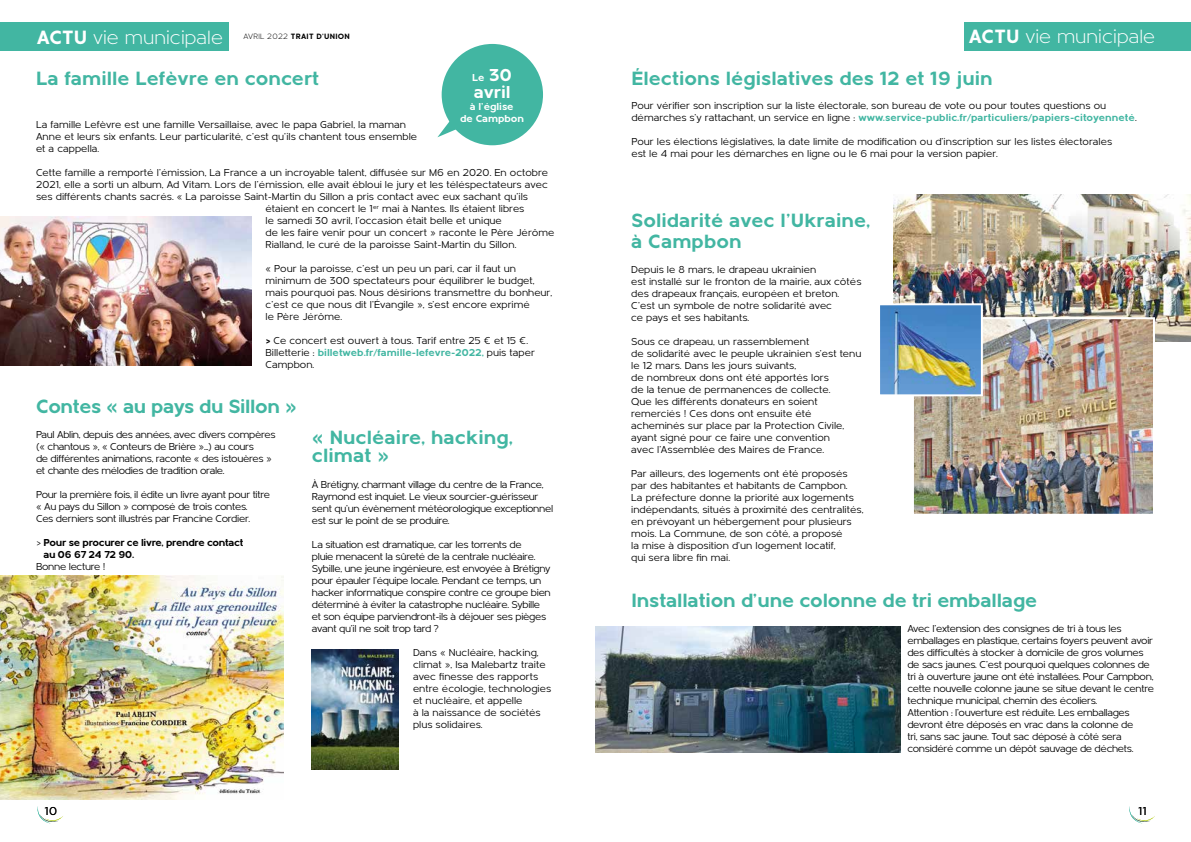
<style>
.page{position:relative;width:1191px;height:842px;background:#fff}
.page>*{position:absolute;margin:0;border:0;box-sizing:border-box;transform-origin:0 0}
.t1{font:700 20px/18px "Metrisch";color:#42b6a2}
.t2{font:300 20px "Metrisch";color:#fff}
.t3{font:700 20px "Metrisch";letter-spacing:-.02em;color:#42b6a2}
.t4{font:700 18px "Metrisch";letter-spacing:-.01em;color:#fff}
.t5{font:12px "Metrisch";color:#000}
.t6{font:10.5px/12px "Metrisch";color:#000}
.t7{font:10.5px/12px "Metrisch";letter-spacing:-.03em;color:#000}
.t8{font:700 10.5px/12px "Metrisch";letter-spacing:-.03em;color:#000}
.t9{font:700 10.5px/12px "Metrisch";letter-spacing:-.01em;color:#fff;text-align:center}
.t10{font:700 8px "Metrisch";letter-spacing:.03em;color:#000}
.s1{font-weight:700}
.s2{font-weight:300}
.s3{font-size:18px}
.s4{font-weight:700;color:#42b6a2}
.s5{font-weight:400}
</style>
<div class="page">
<div style="left:0;top:22px;width:229px;height:28px;background:#42b6a2"></div>
<div style="left:963px;top:22px;width:228px;height:28px;background:#42b6a2"></div>
<svg style="left:37px;top:806px;width:26px;height:18px"></svg>
<svg style="left:1129px;top:806px;width:26px;height:18px"></svg>
<img style="left:0;top:575px;width:283px;height:225px">
<img style="left:0;top:217px;width:251px;height:149px">
<img style="left:595px;top:626px;width:306px;height:126px">
<img style="left:312px;top:649px;width:87px;height:121px">
<img style="left:893px;top:195px;width:298px;height:146px">
<img style="left:915px;top:320px;width:237px;height:193px">
<div style="left:912px;top:317px;width:243px;height:199px;border:2px solid #fff"></div>
<img style="left:881px;top:306px;width:99px;height:87px">
<div style="left:878px;top:303px;width:105px;height:93px;border:2px solid #fff"></div>
<svg style="left:437px;top:122px;width:27px;height:15px"></svg>
<div style="left:441px;top:44px;width:102px;height:101px;background:#42b6a2;border-radius:50%"></div>
<h1 class="t2" style="left:37px;top:26px;width:188px"><span class="s1">ACTU</span> vie municipale</h1>
<p class="t10" style="left:243px;top:32px;width:108px"><span class="s2">AVRIL 2022</span> TRAIT D’UNION</p>
<h1 class="t2" style="left:969px;top:26px;width:188px"><span class="s1">ACTU</span> vie municipale</h1>
<p class="t9" style="left:472px;top:72px;width:42px">Le <span class="s3">30</span></p>
<h2 class="t4" style="left:474px;top:82px;width:38px">avril</h2>
<p class="t9" style="left:460px;top:101px;width:65px">à l’église<br>de Campbon</p>
<h1 class="t1" style="left:36px;top:70px;width:285px">La famille Lefèvre en concert</h1>
<p class="t6" style="left:36px;top:119px;width:383px">La famille Lefèvre est une famille Versaillaise, avec le papa Gabriel, la maman<br>Anne et leurs six enfants. Leur particularité, c’est qu’ils chantent tous ensemble et a cappella.</p>
<p class="t6" style="left:36px;top:167px;width:513px">Cette famille a remporté l’émission, La France a un incroyable talent, diffusée sur M6 en 2020. En octobre</p>
<p class="t6" style="left:36px;top:179px;width:513px">2021, elle a sorti un album, Ad Vitam. Lors de l’émission, elle avait ébloui le jury et les téléspectateurs avec</p>
<p class="t6" style="left:36px;top:191px;width:493px">ses différents chants sacrés. « La paroisse Saint-Martin du Sillon a pris contact avec eux sachant qu’ils</p>
<p class="t6" style="left:265px;top:203px;width:260px">étaient en concert le 1<sup>er</sup> mai à Nantes. Ils étaient libres</p>
<p class="t6" style="left:265px;top:215px;width:238px">le samedi 30 avril, l’occasion était belle et unique</p>
<p class="t6" style="left:265px;top:227px;width:290px">de les faire venir pour un concert » raconte le Père Jérôme</p>
<p class="t6" style="left:265px;top:239px;width:252px">Rialland, le curé de la paroisse Saint-Martin du Sillon.</p>
<p class="t6" style="left:265px;top:263px;width:288px">« Pour la paroisse, c’est un peu un pari, car il faut un minimum de 300 spectateurs pour équilibrer le budget, mais pourquoi pas. Nous désirions transmettre du bonheur, c’est ce que nous dit l’Évangile », s’est encore exprimé<br>le Père Jérôme.</p>
<p class="t6" style="left:265px;top:335px;width:271px"><span class="s1">&gt;</span> Ce concert est ouvert à tous. Tarif entre 25 € et 15 €.<br>Billetterie : <span class="s4">billetweb.fr/famille-lefevre-2022,</span> puis taper<br>Campbon.</p>
<h1 class="t3" style="left:36px;top:395px;width:262px">Contes « au pays du Sillon »</h1>
<p class="t7" style="left:36px;top:428px;width:241px">Paul Ablin, depuis des années, avec divers compères (« chantous », « Conteurs de Brière »...) au cours<br>de différentes animations, raconte « des istouères » et chante des mélodies de tradition orale.</p>
<p class="t7" style="left:36px;top:488px;width:236px">Pour la première fois, il édite un livre ayant pour titre « Au pays du Sillon » composé de trois contes.<br>Ces derniers sont illustrés par Francine Cordier.</p>
<p class="t8" style="left:44px;top:536px;width:201px;text-indent:-8px"><span class="s5">&gt;</span> Pour se procurer ce livre, prendre contact au 06 67 24 72 90.</p>
<p class="t7" style="left:36px;top:560px;width:71px">Bonne lecture !</p>
<h1 class="t1" style="left:312px;top:429px;width:202px">« Nucléaire, hacking, climat »</h1>
<p class="t7" style="left:312px;top:478px;width:243px">À Brétigny, charmant village du centre de la France, Raymond est inquiet. Le vieux sourcier-guérisseur sent qu’un évènement météorologique exceptionnel est sur le point de se produire.</p>
<p class="t7" style="left:312px;top:538px;width:240px">La situation est dramatique, car les torrents de<br>pluie menacent la sûreté de la centrale nucléaire.<br>Sybille, une jeune ingénieure, est envoyée à Brétigny pour épauler l’équipe locale. Pendant ce temps, un hacker informatique conspire contre ce groupe bien déterminé à éviter la catastrophe nucléaire. Sybille et son équipe parviendront-ils à déjouer ses pièges avant qu’il ne soit trop tard ?</p>
<p class="t6" style="left:413px;top:646px;width:140px">Dans « Nucléaire, hacking, climat », Isa Malebartz traite avec finesse des rapports entre écologie, technologies et nucléaire, et appelle<br>à la naissance de sociétés plus solidaires.</p>
<h1 class="t1" style="left:631px;top:70px;width:363px">Élections législatives des 12 et 19 juin</h1>
<p class="t6" style="left:631px;top:100px;width:507px">Pour vérifier son inscription sur la liste électorale, son bureau de vote ou pour toutes questions ou démarches s’y rattachant, un service en ligne : <span class="s4">www.service-public.fr/particuliers/papiers-citoyenneté</span>.</p>
<p class="t6" style="left:631px;top:136px;width:482px">Pour les élections législatives, la date limite de modification ou d’inscription sur les listes électorales est le 4 mai pour les démarches en ligne ou le 6 mai pour la version papier.</p>
<h1 class="t1" style="left:631px;top:210px;width:241px;line-height:21px">Solidarité avec l’Ukraine, à Campbon</h1>
<p class="t6" style="left:631px;top:264px;width:232px">Depuis le 8 mars, le drapeau ukrainien<br>est installé sur le fronton de la mairie, aux côtés des drapeaux français, européen et breton.<br>C’est un symbole de notre solidarité avec<br>ce pays et ses habitants.</p>
<p class="t6" style="left:631px;top:336px;width:232px">Sous ce drapeau, un rassemblement<br>de solidarité avec le peuple ukrainien s’est tenu le 12 mars. Dans les jours suivants,<br>de nombreux dons ont été apportés lors<br>de la tenue de permanences de collecte.<br>Que les différents donateurs en soient remerciés ! Ces dons ont ensuite été acheminés sur place par la Protection Civile, ayant signé pour ce faire une convention<br>avec l’Assemblée des Maires de France.</p>
<p class="t6" style="left:631px;top:468px;width:234px">Par ailleurs, des logements ont été proposés par des habitantes et habitants de Campbon.<br>La préfecture donne la priorité aux logements indépendants, situés à proximité des centralités, en prévoyant un hébergement pour plusieurs mois. La Commune, de son côté, a proposé<br>la mise à disposition d’un logement locatif,<br>qui sera libre fin mai.</p>
<h1 class="t1" style="left:631px;top:591px;width:407px">Installation d’une colonne de tri emballage</h1>
<p class="t7" style="left:907px;top:623px;width:248px">Avec l’extension des consignes de tri à tous les emballages en plastique, certains foyers peuvent avoir des difficultés à stocker à domicile de gros volumes de sacs jaunes. C’est pourquoi quelques colonnes de tri à ouverture jaune ont été installées. Pour Campbon, cette nouvelle colonne jaune se situe devant le centre technique municipal, chemin des écoliers.<br>Attention : l’ouverture est réduite. Les emballages devront être déposés en vrac dans la colonne de<br>tri, sans sac jaune. Tout sac déposé à côté sera considéré comme un dépôt sauvage de déchets.</p>
<p class="t5" style="left:45px;top:804px;width:14px">10</p>
<p class="t5" style="left:1138px;top:804px;width:10px">11</p>
</div>
